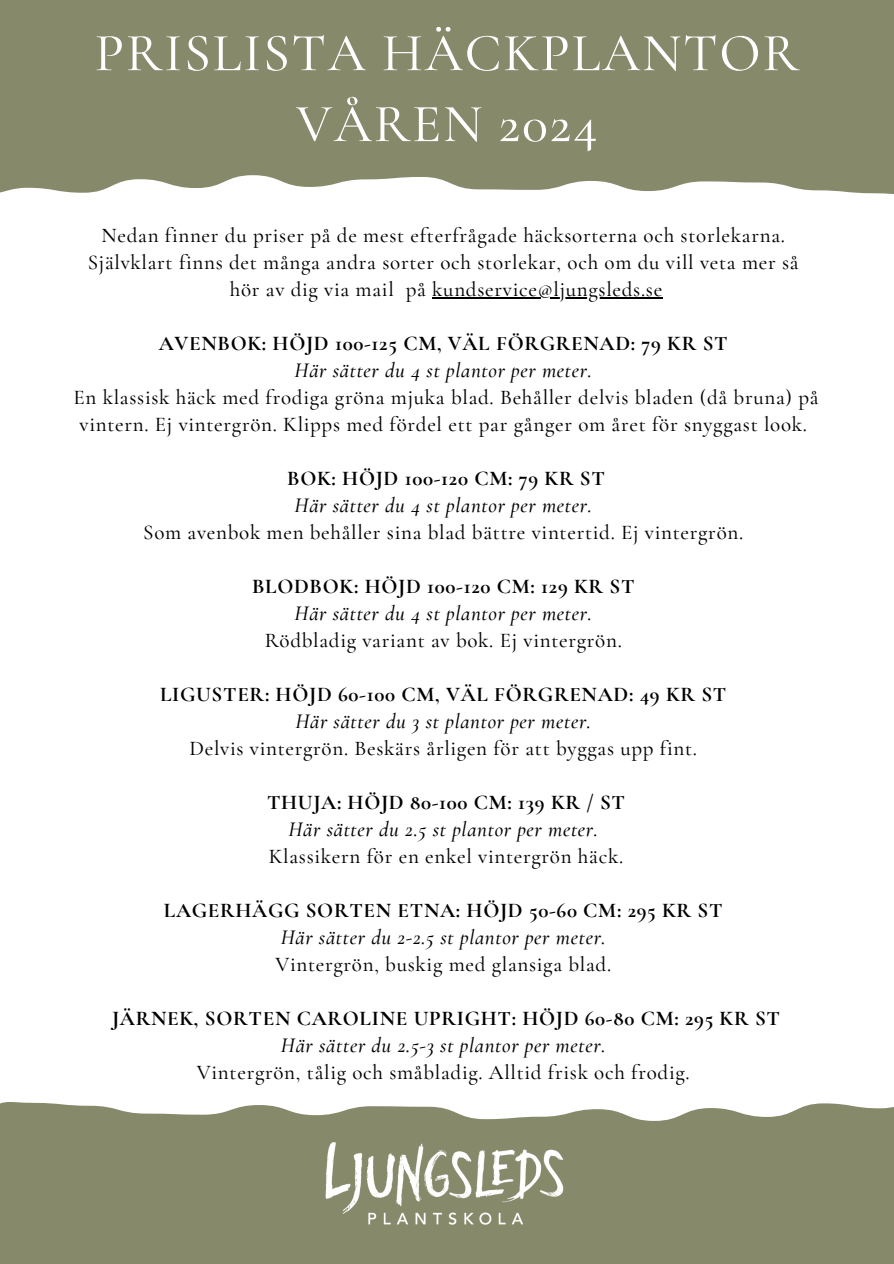
<style>
.page{position:relative;width:894px;height:1264px;background:#fff}
.page>*{position:absolute;margin:0;border:0;box-sizing:border-box;transform-origin:0 0}
.t1{font:500 54px/70.8px "Cormorant Garamond";letter-spacing:.035em;color:#fff;text-align:center}
.t2{font:500 21px/27px "Cormorant Garamond";letter-spacing:.035em;color:#000;text-align:center}
.t3{font:700 21px "Cormorant Garamond";letter-spacing:.035em;color:#000}
.t4{font:italic 500 21px "Cormorant Garamond";letter-spacing:.035em;color:#000}
</style>
<div class="page">
<div style="left:0;top:0;width:893px;height:194px;background:#868a6b"></div>
<div style="left:0;top:1102px;width:893px;height:161px;background:#868a6b"></div>
<img style="left:253px;top:1102px;width:385px;height:161px">
<hr style="left:432px;top:297px;width:231px;height:1px;background:#000">
<h1 class="t1" style="left:94px;top:18px;width:705px">PRISLISTA HÄCKPLANTOR<br>VÅREN 2024</h1>
<p class="t2" style="left:88px;top:222px;width:712px">Nedan finner du priser på de mest efterfrågade häcksorterna och storlekarna.<br>Självklart finns det många andra sorter och storlekar, och om du vill veta mer så hör av dig via mail på kundservice@ljungsleds.se</p>
<p class="t3" style="left:159px;top:330px;width:570px">AVENBOK: HÖJD 100-125 CM, VÄL FÖRGRENAD: 79 KR ST</p>
<p class="t4" style="left:294px;top:357px;width:299px">Här sätter du 4 st plantor per meter.</p>
<p class="t2" style="left:73px;top:384px;width:746px;text-align:left">En klassisk häck med frodiga gröna mjuka blad. Behåller delvis bladen (då bruna) på vintern. Ej vintergrön. Klipps med fördel ett par gånger om året för snyggast look.</p>
<p class="t3" style="left:287px;top:465px;width:319px">BOK: HÖJD 100-120 CM: 79 KR ST</p>
<p class="t4" style="left:294px;top:492px;width:299px">Här sätter du 4 st plantor per meter.</p>
<p class="t2" style="left:143px;top:519px;width:601px">Som avenbok men behåller sina blad bättre vintertid. Ej vintergrön.</p>
<p class="t3" style="left:252px;top:573px;width:384px">BLODBOK: HÖJD 100-120 CM: 129 KR ST</p>
<p class="t4" style="left:294px;top:600px;width:299px">Här sätter du 4 st plantor per meter.</p>
<p class="t2" style="left:264px;top:627px;width:358px">Rödbladig variant av bok. Ej vintergrön.</p>
<p class="t3" style="left:160px;top:681px;width:567px">LIGUSTER: HÖJD 60-100 CM, VÄL FÖRGRENAD: 49 KR ST</p>
<p class="t4" style="left:295px;top:708px;width:297px">Här sätter du 3 st plantor per meter.</p>
<p class="t2" style="left:189px;top:735px;width:509px">Delvis vintergrön. Beskärs årligen för att byggas upp fint.</p>
<p class="t3" style="left:267px;top:789px;width:359px">THUJA: HÖJD 80-100 CM: 139 KR / ST</p>
<p class="t4" style="left:288px;top:816px;width:311px">Här sätter du 2.5 st plantor per meter.</p>
<p class="t2" style="left:269px;top:843px;width:355px">Klassikern för en enkel vintergrön häck.</p>
<p class="t3" style="left:164px;top:897px;width:560px">LAGERHÄGG SORTEN ETNA: HÖJD 50-60 CM: 295 KR ST</p>
<p class="t4" style="left:281px;top:924px;width:326px">Här sätter du 2-2.5 st plantor per meter.</p>
<p class="t2" style="left:275px;top:951px;width:337px">Vintergrön, buskig med glansiga blad.</p>
<p class="t3" style="left:112px;top:1005px;width:669px">JÄRNEK, SORTEN CAROLINE UPRIGHT: HÖJD 60-80 CM: 295 KR ST</p>
<p class="t4" style="left:281px;top:1032px;width:326px">Här sätter du 2.5-3 st plantor per meter.</p>
<p class="t2" style="left:197px;top:1059px;width:494px">Vintergrön, tålig och småbladig. Alltid frisk och frodig.</p>
</div>
